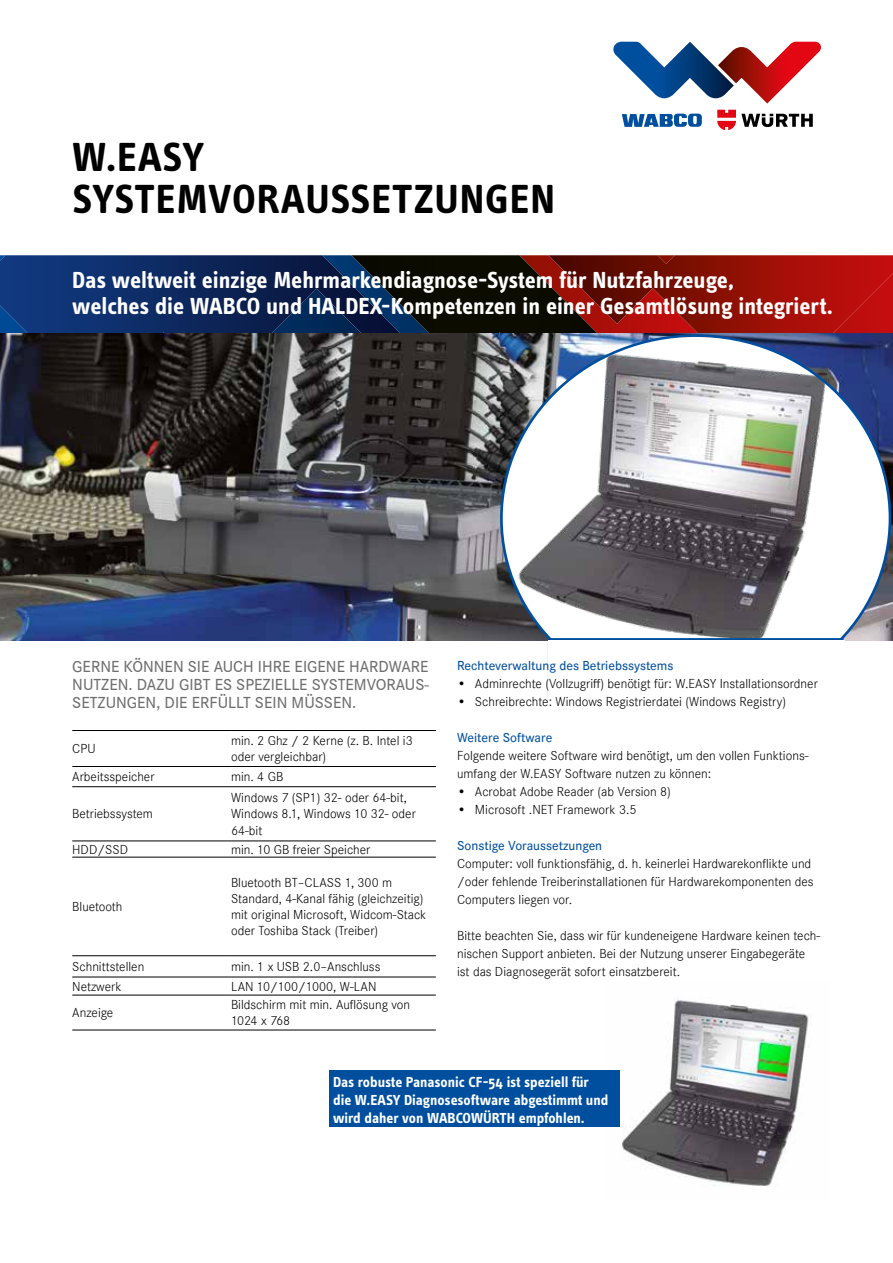
<style>
.page{position:relative;width:893px;height:1263px;background:#fff}
.page>*{position:absolute;margin:0;border:0;box-sizing:border-box;transform-origin:0 0}
.t1{font:700 42px/42px "Info OT Text";letter-spacing:.015em;color:#000}
.t2{font:700 24px/25.5px "Info OT Text";color:#fff}
.t3{font:500 16.5px/18px "Corporate S";color:#706f6f;text-align:justify}
.t4{font:700 15px/18px "Info OT Text";color:#fff}
.t5{font:13.5px/16.2px "Corporate S Ligh";color:#000}
.t6{font:500 13.5px "Corporate S";color:#004f9f}
</style>
<div class="page">
<img style="left:603px;top:255px;width:290px;height:79px">
<img style="left:508px;top:255px;width:95px;height:79px">
<div style="left:407px;top:255px;width:101px;height:79px;background:#0c0c01"></div>
<img style="left:0;top:255px;width:407px;height:79px">
<svg style="left:717px;top:110px;width:96px;height:20px"></svg>
<svg style="left:622px;top:114px;width:80px;height:13px"></svg>
<svg style="left:613px;top:42px;width:208px;height:62px"></svg>
<img style="left:0;top:334px;width:893px;height:306px">
<hr style="left:72px;top:730px;width:159px;height:1px;background:#000">
<hr style="left:72px;top:766px;width:159px;height:1px;background:#000">
<hr style="left:72px;top:786px;width:159px;height:1px;background:#000">
<hr style="left:72px;top:841px;width:159px;height:1px;background:#000">
<hr style="left:72px;top:857px;width:159px;height:1px;background:#000">
<hr style="left:72px;top:955px;width:159px;height:1px;background:#000">
<hr style="left:72px;top:977px;width:159px;height:1px;background:#000">
<hr style="left:72px;top:995px;width:159px;height:1px;background:#000">
<hr style="left:72px;top:1030px;width:159px;height:1px;background:#000">
<hr style="left:231px;top:730px;width:205px;height:1px;background:#000">
<hr style="left:231px;top:766px;width:205px;height:1px;background:#000">
<hr style="left:231px;top:786px;width:205px;height:1px;background:#000">
<hr style="left:231px;top:841px;width:205px;height:1px;background:#000">
<hr style="left:231px;top:857px;width:205px;height:1px;background:#000">
<hr style="left:231px;top:955px;width:205px;height:1px;background:#000">
<hr style="left:231px;top:977px;width:205px;height:1px;background:#000">
<hr style="left:231px;top:995px;width:205px;height:1px;background:#000">
<hr style="left:231px;top:1030px;width:205px;height:1px;background:#000">
<img style="left:619px;top:998px;width:190px;height:188px">
<div style="left:329px;top:1070px;width:290px;height:57px;background:#004f9f"></div>
<img style="left:501px;top:336px;width:389px;height:339px">
<svg style="left:548px;top:638px;width:295px;height:2px"></svg>
<div style="left:548px;top:640px;width:297px;height:68px;background:#fff"></div>
<h1 class="t1" style="left:72px;top:135px;width:484px">W.EASY<br>SYSTEMVORAUSSETZUNGEN</h1>
<h2 class="t2" style="left:72px;top:267px;width:762px">Das weltweit einzige Mehrmarkendiagnose-System für Nutzfahrzeuge,<br>welches die WABCO und HALDEX-Kompetenzen in einer Gesamtlösung integriert.</h2>
<p class="t3" style="left:72px;top:658px;width:358px">GERNE KÖNNEN SIE AUCH IHRE EIGENE HARDWARE NUTZEN. DAZU GIBT ES SPEZIELLE SYSTEMVORAUS-SETZUNGEN, DIE ERFÜLLT SEIN MÜSSEN.</p>
<p class="t5" style="left:72px;top:740px;width:25px">CPU</p>
<p class="t5" style="left:231px;top:732px;width:183px">min. 2 Ghz / 2 Kerne (z. B. Intel i3 oder vergleichbar)</p>
<p class="t5" style="left:72px;top:769px;width:84px">Arbeitsspeicher</p>
<p class="t5" style="left:231px;top:769px;width:54px">min. 4 GB</p>
<p class="t5" style="left:72px;top:806px;width:82px">Betriebssystem</p>
<p class="t5" style="left:231px;top:790px;width:186px">Windows 7 (SP1) 32- oder 64-bit,<br>Windows 8.1, Windows 10 32- oder<br>64-bit</p>
<p class="t5" style="left:72px;top:841px;width:57px">HDD/SSD</p>
<p class="t5" style="left:231px;top:841px;width:141px">min. 10 GB freier Speicher</p>
<p class="t5" style="left:72px;top:898px;width:52px">Bluetooth</p>
<p class="t5" style="left:231px;top:874px;width:197px">Bluetooth BT–CLASS 1, 300 m Standard, 4-Kanal fähig (gleichzeitig) mit original Microsoft, Widcom-Stack oder Toshiba Stack (Treiber)</p>
<p class="t5" style="left:72px;top:958px;width:74px">Schnittstellen</p>
<p class="t5" style="left:231px;top:958px;width:151px">min. 1 x USB 2.0–Anschluss</p>
<p class="t5" style="left:72px;top:978px;width:51px">Netzwerk</p>
<p class="t5" style="left:231px;top:978px;width:147px">LAN 10/100/1000, W-LAN</p>
<p class="t5" style="left:72px;top:1004px;width:43px">Anzeige</p>
<p class="t5" style="left:231px;top:996px;width:181px">Bildschirm mit min. Auflösung von<br>1024 x 768</p>
<p class="t6" style="left:457px;top:658px;width:218px">Rechteverwaltung des Betriebssystems</p>
<p class="t5" style="left:457px;top:676px;width:362px">• Adminrechte (Vollzugriff) benötigt für: W.EASY Installationsordner</p>
<p class="t5" style="left:457px;top:694px;width:330px">• Schreibrechte: Windows Registrierdatei (Windows Registry)</p>
<p class="t6" style="left:457px;top:730px;width:97px">Weitere Software</p>
<p class="t5" style="left:457px;top:747px;width:353px;line-height:18px">Folgende weitere Software wird benötigt, um den vollen Funktions&shy;umfang der W.EASY Software nutzen zu können:</p>
<p class="t5" style="left:457px;top:784px;width:215px">• Acrobat Adobe Reader (ab Version 8)</p>
<p class="t5" style="left:457px;top:802px;width:181px">• Microsoft .NET Framework 3.5</p>
<p class="t6" style="left:457px;top:838px;width:147px">Sonstige Voraussetzungen</p>
<p class="t5" style="left:457px;top:855px;width:358px;line-height:18px">Computer: voll funktionsfähig, d. h. keinerlei Hardwarekonflikte und /oder fehlende Treiberinstallationen für Hardwarekomponenten des<br>Computers liegen vor.</p>
<p class="t5" style="left:457px;top:927px;width:365px;line-height:18px">Bitte beachten Sie, dass wir für kundeneigene Hardware keinen tech&shy;nischen Support anbieten. Bei der Nutzung unserer Eingabegeräte ist das Diagnosegerät sofort einsatzbereit.</p>
<p class="t4" style="left:333px;top:1072px;width:277px">Das robuste Panasonic CF-54 ist speziell für die W.EASY Diagnosesoftware abgestimmt und wird daher von WABCOWÜRTH empfohlen.</p>
</div>
